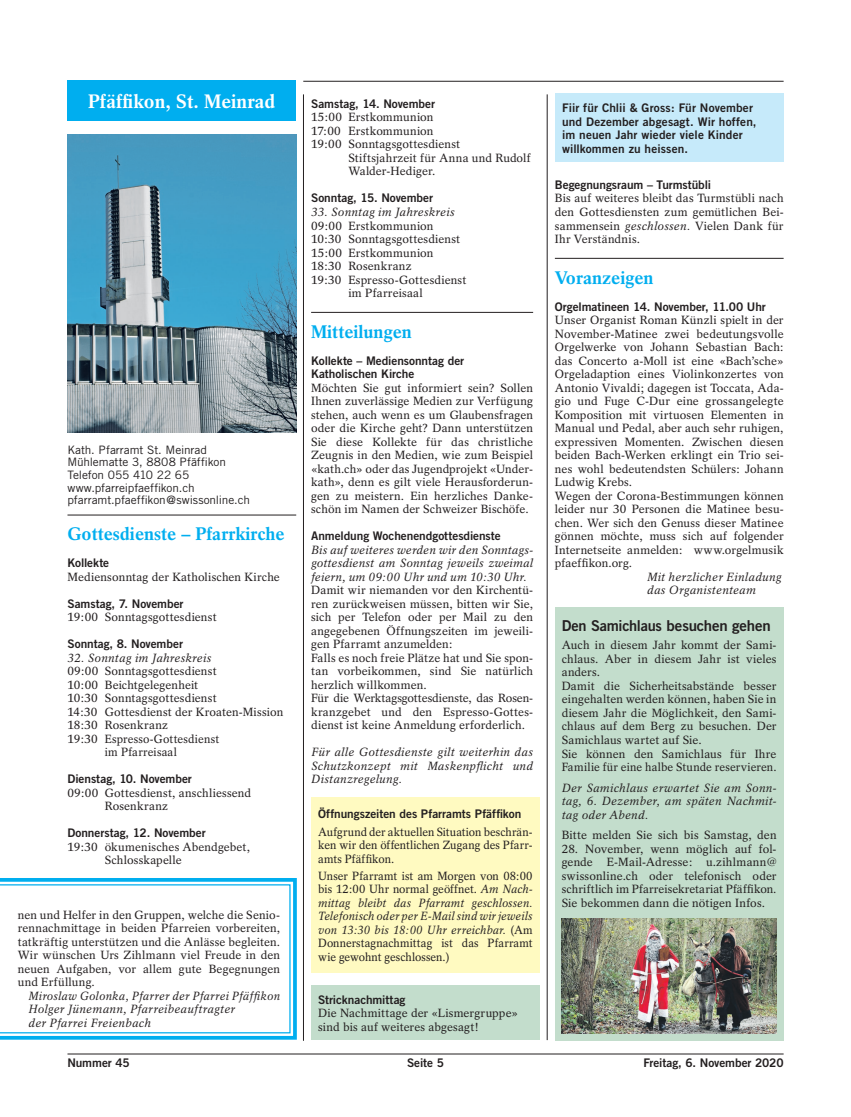
<style>
.page{position:relative;width:851px;height:1117px;background:#fff}
.page>*{position:absolute;margin:0;border:0;box-sizing:border-box;transform-origin:0 0}
.t1{font:700 19.38px "Rotation";color:#fff}
.t2{font:700 18.12px "Rotation";color:#00aeef}
.t3{font:15px "Trade Gothic Bold Two";letter-spacing:-.015em;color:#231f20}
.t4{font:11.88px/13.5px "Rotation";letter-spacing:.01em;color:#231f20}
.t5{font:11.88px/13.5px "Trade Gothic Bold Two";color:#231f20}
.t6{font:italic 11.88px/13.5px "Rotation";letter-spacing:.015em;color:#231f20;text-align:justify}
.t7{font:11.88px/13.5px "Rotation";letter-spacing:.01em;color:#231f20;text-align:justify;scale:.96 1}
.t8{font:11.62px/12.6px "Trade Gothic";letter-spacing:-.005em;color:#231f20}
.s1{font-style:italic}
</style>
<div class="page">
<hr style="left:67px;top:1053px;width:716px;height:1px;background:#231f20">
<div style="left:67px;top:80px;width:229px;height:41px;background:#00aeef"></div>
<img style="left:67px;top:135px;width:229px;height:297px">
<hr style="left:303px;top:94px;width:1px;height:946px;background:#231f20">
<hr style="left:547px;top:94px;width:1px;height:945px;background:#231f20">
<hr style="left:303px;top:81px;width:480px;height:1px;background:#231f20">
<hr style="left:311px;top:312px;width:222px;height:1px;background:#231f20">
<hr style="left:554px;top:258px;width:229px;height:1px;background:#231f20">
<hr style="left:67px;top:514px;width:229px;height:1px;background:#231f20">
<div style="left:555px;top:93px;width:228px;height:69px;background:#c6eafa"></div>
<svg style="left:0;top:878px;width:297px;height:162px"></svg>
<svg style="left:0;top:884px;width:290px;height:149px"></svg>
<div style="left:311px;top:796px;width:228px;height:176px;background:#fffac1"></div>
<div style="left:554px;top:607px;width:229px;height:433px;background:#c3ddcc"></div>
<div style="left:311px;top:984px;width:228px;height:55px;background:#c3ddcc"></div>
<img style="left:562px;top:918px;width:214px;height:115px">
<h1 class="t1" style="left:88px;top:89px;width:189px">Pfäffikon, St. Meinrad</h1>
<p class="t5" style="left:311px;top:97px;width:125px">Samstag, 14. November</p>
<p class="t4" style="left:311px;top:111px;width:124px">15:00 Erstkommunion</p>
<p class="t4" style="left:311px;top:124px;width:124px">17:00 Erstkommunion</p>
<p class="t4" style="left:311px;top:138px;width:151px">19:00 Sonntagsgottesdienst</p>
<p class="t4" style="left:348px;top:151px;width:184px">Stiftsjahrzeit für Anna und Rudolf</p>
<p class="t4" style="left:348px;top:165px;width:89px">Walder-Hediger.</p>
<p class="t5" style="left:311px;top:191px;width:123px">Sonntag, 15. November</p>
<p class="t6" style="left:311px;top:205px;width:145px">33. Sonntag im Jahreskreis</p>
<p class="t4" style="left:311px;top:219px;width:124px">09:00 Erstkommunion</p>
<p class="t4" style="left:311px;top:232px;width:151px">10:30 Sonntagsgottesdienst</p>
<p class="t4" style="left:311px;top:246px;width:124px">15:00 Erstkommunion</p>
<p class="t4" style="left:311px;top:259px;width:102px">18:30 Rosenkranz</p>
<p class="t4" style="left:311px;top:273px;width:157px">19:30 Espresso-Gottesdienst</p>
<p class="t4" style="left:348px;top:286px;width:76px">im Pfarreisaal</p>
<h2 class="t2" style="left:311px;top:320px;width:102px">Mitteilungen</h2>
<p class="t5" style="left:311px;top:353px;width:155px">Kollekte – Mediensonntag der<br>Katholischen Kirche</p>
<p class="t4" style="left:311px;top:381px;width:223px;text-align:justify">Möchten Sie gut informiert sein? Sollen Ihnen zuverlässige Medien zur Verfügung stehen, auch wenn es um Glaubensfragen oder die Kirche geht? Dann unterstützen Sie diese Kollekte für das christliche Zeugnis in den Medien, wie zum Beispiel «kath.ch» oder das Jugendprojekt «Under&shy;kath», denn es gilt viele Herausforderun&shy;gen zu meistern. Ein herzliches Danke&shy;schön im Namen der Schweizer Bischöfe.</p>
<p class="t5" style="left:311px;top:529px;width:191px">Anmeldung Wochenendgottesdienste</p>
<p class="t6" style="left:311px;top:543px;width:223px">Bis auf weiteres werden wir den Sonntags&shy;gottesdienst am Sonntag jeweils zweimal feiern, um 09:00 Uhr und um 10:30 Uhr.</p>
<p class="t4" style="left:311px;top:583px;width:223px">Damit wir niemanden vor den Kirchentü&shy;ren zurückweisen müssen, bitten wir Sie, sich per Telefon oder per Mail zu den angegebenen Öffnungszeiten im jeweili&shy;gen Pfarramt anzumelden:<br>Falls es noch freie Plätze hat und Sie spon&shy;tan vorbeikommen, sind Sie natürlich herzlich willkommen.<br>Für die Werktagsgottesdienste, das Rosen&shy;kranzgebet und den Espresso-Gottes&shy;dienst ist keine Anmeldung erforderlich.</p>
<p class="t6" style="left:311px;top:745px;width:223px">Für alle Gottesdienste gilt weiterhin das Schutzkonzept mit Maskenpflicht und Distanzregelung.</p>
<p class="t8" style="left:67px;top:443px;width:184px">Kath. Pfarramt St. Meinrad<br>Mühlematte 3, 8808 Pfäffikon<br>Telefon 055 410 22 65 www.pfarreipfaeffikon.ch pfarramt.pfaeffikon@swissonline.ch</p>
<h2 class="t2" style="left:67px;top:523px;width:218px">Gottesdienste – Pfarrkirche</h2>
<p class="t5" style="left:67px;top:556px;width:43px">Kollekte</p>
<p class="t4" style="left:67px;top:570px;width:214px">Mediensonntag der Katholischen Kirche</p>
<p class="t5" style="left:67px;top:596px;width:118px">Samstag, 7. November</p>
<p class="t4" style="left:67px;top:610px;width:151px">19:00 Sonntagsgottesdienst</p>
<p class="t5" style="left:67px;top:637px;width:117px">Sonntag, 8. November</p>
<p class="t6" style="left:67px;top:651px;width:145px">32. Sonntag im Jahreskreis</p>
<p class="t4" style="left:67px;top:664px;width:151px">09:00 Sonntagsgottesdienst</p>
<p class="t4" style="left:67px;top:678px;width:132px">10:00 Beichtgelegenheit</p>
<p class="t4" style="left:67px;top:691px;width:151px">10:30 Sonntagsgottesdienst</p>
<p class="t4" style="left:67px;top:705px;width:217px">14:30 Gottesdienst der Kroaten-Mission</p>
<p class="t4" style="left:67px;top:718px;width:102px">18:30 Rosenkranz</p>
<p class="t4" style="left:67px;top:732px;width:153px">19:30 Espresso-Gottesdienst</p>
<p class="t4" style="left:105px;top:745px;width:74px">im Pfarreisaal</p>
<p class="t5" style="left:67px;top:772px;width:126px">Dienstag, 10. November</p>
<p class="t4" style="left:105px;top:786px;width:148px;text-indent:-37px">09:00 Gottesdienst, anschliessend<br>Rosenkranz</p>
<p class="t5" style="left:67px;top:826px;width:140px">Donnerstag, 12. November</p>
<p class="t4" style="left:105px;top:840px;width:147px;text-indent:-37px">19:30 ökumenisches Abendgebet,<br>Schlosskapelle</p>
<p class="t5" style="left:318px;top:807px;width:204px">Öffnungszeiten des Pfarramts Pfäffikon</p>
<p class="t7" style="left:318px;top:824px;width:225px">Aufgrund der aktuellen Situation beschrän&shy;ken wir den öffentlichen Zugang des Pfarr&shy;amts Pfäffikon.</p>
<p class="t7" style="left:318px;top:868px;width:225px">Unser Pfarramt ist am Morgen von 08:00 bis 12:00 Uhr normal geöffnet. <span class="s1">Am Nach&shy;mittag bleibt das Pfarramt geschlossen.<br>Telefonisch oder per E-Mail sind wir jeweils von 13:30 bis 18:00 Uhr erreichbar.</span> (Am Donnerstagnachmittag ist das Pfarramt wie gewohnt geschlossen.)</p>
<p class="t4" style="left:18px;top:907px;width:264px;text-align:justify">nen und Helfer in den Gruppen, welche die Senio&shy;rennachmittage in beiden Pfarreien vorbereiten, tatkräftig unterstützen und die Anlässe begleiten.<br>Wir wünschen Urs Zihlmann viel Freude in den neuen Aufgaben, vor allem gute Begegnungen und Erfüllung.</p>
<p class="t6" style="left:28px;top:988px;width:253px;text-align:left">Miroslaw Golonka, Pfarrer der Pfarrei Pfäffikon<br>Holger Jünemann, Pfarreibeauftragter<br>der Pfarrei Freienbach</p>
<p class="t5" style="left:318px;top:992px;width:89px">Stricknachmittag</p>
<p class="t4" style="left:318px;top:1006px;width:201px">Die Nachmittage der «Lismergruppe» sind bis auf weiteres abgesagt!</p>
<p class="t5" style="left:562px;top:101px;width:196px">Fiir für Chlii &amp; Gross: Für November und Dezember abgesagt. Wir hoffen, im neuen Jahr wieder viele Kinder willkommen zu heissen.</p>
<p class="t5" style="left:554px;top:178px;width:158px">Begegnungsraum – Turmstübli</p>
<p class="t4" style="left:554px;top:192px;width:230px;text-align:justify">Bis auf weiteres bleibt das Turmstübli nach den Gottesdiensten zum gemütlichen Bei&shy;sammensein <span class="s1">geschlossen.</span> Vielen Dank für Ihr Verständnis.</p>
<h2 class="t2" style="left:554px;top:266px;width:100px">Voranzeigen</h2>
<p class="t5" style="left:554px;top:299px;width:212px">Orgelmatineen 14. November, 11.00 Uhr</p>
<p class="t4" style="left:554px;top:313px;width:230px">Unser Organist Roman Künzli spielt in der November-Matinee zwei bedeutungsvolle Orgelwerke von Johann Sebastian Bach: das Concerto a-Moll ist eine «Bach’sche» Orgeladaption eines Violinkonzertes von Antonio Vivaldi; dagegen ist Toccata, Ada&shy;gio und Fuge C-Dur eine grossangelegte Komposition mit virtuosen Elementen in Manual und Pedal, aber auch sehr ruhigen, expressiven Momenten. Zwischen diesen beiden Bach-Werken erklingt ein Trio sei&shy;nes wohl bedeutendsten Schülers: Johann Ludwig Krebs.<br>Wegen der Corona-Bestimmungen können leider nur 30 Personen die Matinee besu&shy;chen. Wer sich den Genuss dieser Matinee gönnen möchte, muss sich auf folgender Internetseite anmelden: www.orgelmusik pfaeffikon.org.</p>
<p class="t6" style="left:647px;top:570px;width:136px">Mit herzlicher Einladung das Organistenteam</p>
<p class="t3" style="left:561px;top:615px;width:210px">Den Samichlaus besuchen gehen</p>
<p class="t4" style="left:561px;top:638px;width:216px">Auch in diesem Jahr kommt der Sami&shy;chlaus. Aber in diesem Jahr ist vieles anders.<br>Damit die Sicherheitsabstände besser eingehalten werden können, haben Sie in diesem Jahr die Möglichkeit, den Sami&shy;chlaus auf dem Berg zu besuchen. Der Samichlaus wartet auf Sie.<br>Sie können den Samichlaus für Ihre Familie für eine halbe Stunde reservieren.</p>
<p class="t6" style="left:561px;top:780px;width:216px">Der Samichlaus erwartet Sie am Sonn&shy;tag, 6. Dezember, am späten Nachmit&shy;tag oder Abend.</p>
<p class="t4" style="left:561px;top:828px;width:216px">Bitte melden Sie sich bis Samstag, den</p>
<p class="t4" style="left:561px;top:841px;width:216px;text-align:justify">28. November, wenn möglich auf fol&shy;gende E-Mail-Adresse: u.zihlmann@ swissonline.ch oder telefonisch oder schriftlich im Pfarreisekretariat Pfäffikon.<br>Sie bekommen dann die nötigen Infos.</p>
<p class="t5" style="left:67px;top:1055px;width:64px">Nummer 45</p>
<p class="t5" style="left:407px;top:1055px;width:38px">Seite 5</p>
<p class="t5" style="left:643px;top:1055px;width:142px">Freitag, 6. November 2020</p>
</div>
